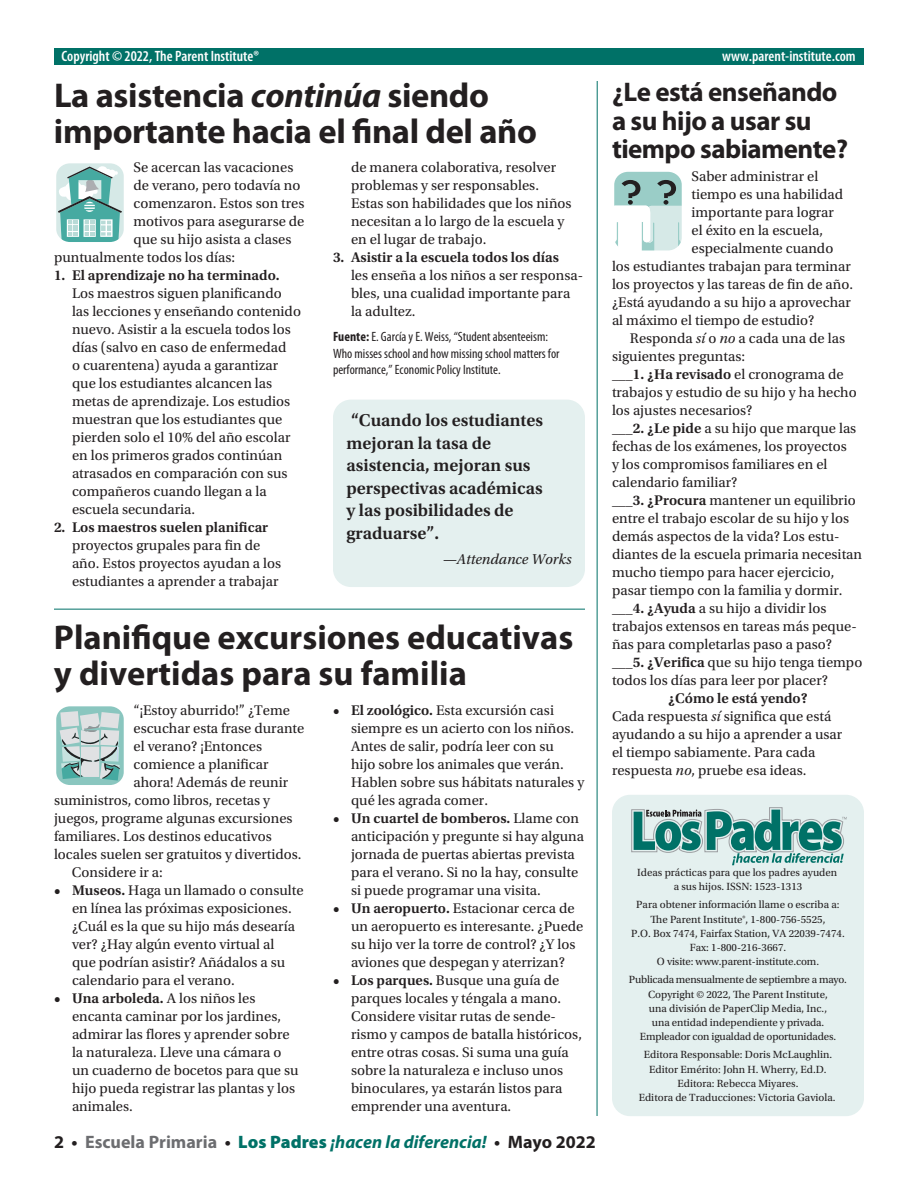
<style>
.page{position:relative;width:918px;height:1188px;background:#fff}
.page>*{position:absolute;margin:0;border:0;box-sizing:border-box;transform-origin:0 0}
.t1{font:700 34.5px/36px "Myriad Pro";color:#231f20}
.t2{font:700 27px/28.5px "Myriad Pro";letter-spacing:-.02em;color:#231f20}
.t3{font:600 18px/22.5px "Utopia Std";color:#231f20}
.t4{font:italic 700 18px "Myriad Pro";color:#007167}
.t5{font:600 condensed 15px "Myriad Pro";color:#fff}
.t6{font:italic 15px "Utopia Std";color:#231f20}
.t7{font:14.7px/18px "Utopia Std";color:#231f20}
.t8{font:600 14.7px "Utopia Std";color:#231f20}
.t9{font:condensed 13.5px/16.5px "Myriad Pro";color:#231f20}
.t10{font:10.95px/14.1px "Utopia Std";color:#231f20;text-align:center}
.s1{font-style:italic}
.s2{font-weight:700}
.s3{font-weight:400}
.s4{font-weight:600}
.s5{font-style:normal;color:#231f20}
.s6{font-style:normal;color:#6c6d70}
.s7{font-weight:900;font-style:normal}
</style>
<div class="page">
<div style="left:612px;top:795px;width:252px;height:321px;background:#e4f0ef;border-radius:18px"></div>
<div style="left:54px;top:49px;width:810px;height:16px;background:#007167"></div>
<svg style="left:56px;top:706px;width:68px;height:79px;background:#adcac8"></svg>
<svg style="left:614px;top:171px;width:68px;height:80px"></svg>
<svg style="left:56px;top:163px;width:68px;height:79px;background:#9acac6"></svg>
<svg style="left:632px;top:807px;width:215px;height:58px"></svg>
<hr style="left:54px;top:609px;width:531px;height:1px;background:#007167">
<hr style="left:597px;top:81px;width:1px;height:1035px;background:#007167">
<div style="left:333px;top:400px;width:252px;height:187px;background:#e4f0ef;border-radius:18px"></div>
<p class="t5" style="left:62px;top:46px;width:199px">Copyright © 2022, The Parent Institute®</p>
<p class="t5" style="left:722px;top:46px;width:135px">www.parent-institute.com</p>
<h1 class="t1" style="left:54px;top:76px;width:485px">La asistencia <span class="s1">continúa</span> siendo importante hacia el final del año</h1>
<h2 class="t2" style="left:612px;top:77px;width:238px">¿Le está enseñando a su hijo a usar su tiempo sabiamente?</h2>
<p class="t7" style="left:351px;top:158px;width:222px">de manera colaborativa, resolver problemas y ser responsables.<br>Estas son habilidades que los niños necesitan a lo largo de la escuela y en el lugar de trabajo.</p>
<p class="t8" style="left:333px;top:249px;width:228px">3. Asistir a la escuela todos los días</p>
<p class="t7" style="left:351px;top:266px;width:234px">les enseña a los niños a ser responsa&shy;bles, una cualidad importante para la adultez.</p>
<p class="t9" style="left:333px;top:329px;width:228px"><span class="s2">Fuente:</span> E. García y E. Weiss, “Student absenteeism:<br>Who misses school and how missing school matters for performance,” Economic Policy Institute.</p>
<p class="t7" style="left:134px;top:158px;width:161px">Se acercan las vacaciones</p>
<p class="t7" style="left:134px;top:176px;width:168px">de verano, pero todavía no</p>
<p class="t7" style="left:134px;top:194px;width:173px">comenzaron. Estos son tres</p>
<p class="t7" style="left:134px;top:212px;width:173px">motivos para asegurarse de</p>
<p class="t7" style="left:134px;top:230px;width:159px">que su hijo asista a clases</p>
<p class="t7" style="left:54px;top:248px;width:183px">puntualmente todos los días:</p>
<p class="t8" style="left:54px;top:267px;width:227px">1. El aprendizaje no ha terminado.</p>
<p class="t7" style="left:72px;top:284px;width:230px">Los maestros siguen planificando las lecciones y enseñando contenido nuevo. Asistir a la escuela todos los días (salvo en caso de enfermedad<br>o cuarentena) ayuda a garantizar que los estudiantes alcancen las metas de aprendizaje. Los estudios muestran que los estudiantes que pierden solo el 10% del año escolar en los primeros grados continúan atrasados en comparación con sus compañeros cuando llegan a la escuela secundaria.</p>
<p class="t8" style="left:54px;top:519px;width:216px">2. Los maestros suelen planificar</p>
<p class="t7" style="left:72px;top:536px;width:211px">proyectos grupales para fin de año. Estos proyectos ayudan a los estudiantes a aprender a trabajar</p>
<p class="t7" style="left:692px;top:167px;width:128px">Saber administrar el</p>
<p class="t7" style="left:692px;top:185px;width:153px">tiempo es una habilidad</p>
<p class="t7" style="left:692px;top:203px;width:144px">importante para lograr</p>
<p class="t7" style="left:692px;top:221px;width:133px">el éxito en la escuela,</p>
<p class="t7" style="left:692px;top:239px;width:143px">especialmente cuando</p>
<p class="t7" style="left:612px;top:257px;width:240px">los estudiantes trabajan para terminar</p>
<p class="t7" style="left:612px;top:275px;width:243px">los proyectos y las tareas de fin de año.</p>
<p class="t7" style="left:612px;top:293px;width:240px">¿Está ayudando a su hijo a aprovechar</p>
<p class="t7" style="left:612px;top:311px;width:204px">al máximo el tiempo de estudio?</p>
<p class="t7" style="left:630px;top:329px;width:217px">Responda <span class="s1">sí</span> o <span class="s1">no</span> a cada una de las</p>
<p class="t7" style="left:612px;top:347px;width:135px">siguientes preguntas:</p>
<p class="t8" style="left:612px;top:366px;width:233px">___1. ¿Ha revisado <span class="s3">el cronograma de</span></p>
<p class="t7" style="left:612px;top:383px;width:246px">trabajos y estudio de su hijo y ha hecho</p>
<p class="t7" style="left:612px;top:401px;width:142px">los ajustes necesarios?</p>
<p class="t7" style="left:612px;top:419px;width:246px"><span class="s4">___2. ¿Le pide</span> a su hijo que marque las</p>
<p class="t7" style="left:612px;top:437px;width:236px">fechas de los exámenes, los proyectos</p>
<p class="t7" style="left:612px;top:455px;width:217px">y los compromisos familiares en el</p>
<p class="t7" style="left:612px;top:473px;width:127px">calendario familiar?</p>
<p class="t7" style="left:612px;top:491px;width:245px"><span class="s4">___3. ¿Procura</span> mantener un equilibrio</p>
<p class="t7" style="left:612px;top:509px;width:239px">entre el trabajo escolar de su hijo y los</p>
<p class="t7" style="left:612px;top:527px;width:229px">demás aspectos de la vida? Los estu-</p>
<p class="t7" style="left:612px;top:545px;width:252px">diantes de la escuela primaria necesitan</p>
<p class="t7" style="left:612px;top:563px;width:224px">mucho tiempo para hacer ejercicio,</p>
<p class="t7" style="left:612px;top:581px;width:232px">pasar tiempo con la familia y dormir.</p>
<p class="t7" style="left:612px;top:599px;width:216px"><span class="s4">___4. ¿Ayuda</span> a su hijo a dividir los</p>
<p class="t7" style="left:612px;top:617px;width:246px">trabajos extensos en tareas más peque-</p>
<p class="t7" style="left:612px;top:635px;width:222px">ñas para completarlas paso a paso?</p>
<p class="t7" style="left:612px;top:653px;width:252px"><span class="s4">___5. ¿Verifica</span> que su hijo tenga tiempo</p>
<p class="t7" style="left:612px;top:671px;width:218px">todos los días para leer por placer?</p>
<p class="t7" style="left:612px;top:689px;width:232px;text-indent:56px"><span class="s4">¿Cómo le está yendo?<br></span>Cada respuesta <span class="s1">sí</span> significa que está ayudando a su hijo a aprender a usar el tiempo sabiamente. Para cada respuesta <span class="s1">no</span>, pruebe esa ideas.</p>
<p class="t3" style="left:346px;top:409px;width:198px">“Cuando los estudiantes mejoran la tasa de asistencia, mejoran sus perspectivas académicas y las posibilidades de graduarse”.</p>
<p class="t6" style="left:442px;top:551px;width:131px">—Attendance Works</p>
<h1 class="t1" style="left:54px;top:618px;width:521px">Planifique excursiones educativas y divertidas para su familia</h1>
<p class="t7" style="left:134px;top:701px;width:158px">“¡Estoy aburrido!” ¿Teme</p>
<p class="t7" style="left:134px;top:719px;width:172px">escuchar esta frase durante</p>
<p class="t7" style="left:134px;top:737px;width:130px">el verano? ¡Entonces</p>
<p class="t7" style="left:134px;top:755px;width:137px">comience a planificar</p>
<p class="t7" style="left:134px;top:773px;width:156px">ahora! Además de reunir</p>
<p class="t7" style="left:54px;top:791px;width:218px">suministros, como libros, recetas y</p>
<p class="t7" style="left:54px;top:809px;width:240px">juegos, programe algunas excursiones</p>
<p class="t7" style="left:54px;top:827px;width:219px">familiares. Los destinos educativos</p>
<p class="t7" style="left:54px;top:845px;width:249px">locales suelen ser gratuitos y divertidos.</p>
<p class="t7" style="left:72px;top:863px;width:92px">Considere ir a:</p>
<p class="t7" style="left:72px;top:881px;width:233px;text-indent:-18px"><span class="s4">• Museos.</span> Haga un llamado o consulte en línea las próximas exposiciones. ¿Cuál es la que su hijo más desearía ver? ¿Hay algún evento virtual al<br>que podrían asistir? Añádalos a su calendario para el verano.</p>
<p class="t7" style="left:72px;top:989px;width:228px;text-indent:-18px"><span class="s4">• Una arboleda.</span> A los niños les encanta caminar por los jardines, admirar las flores y aprender sobre la naturaleza. Lleve una cámara o un cuaderno de bocetos para que su hijo pueda registrar las plantas y los animales.</p>
<p class="t7" style="left:351px;top:701px;width:235px;text-indent:-18px"><span class="s4">• El zoológico.</span> Esta excursión casi siempre es un acierto con los niños.<br>Antes de salir, podría leer con su<br>hijo sobre los animales que verán.<br>Hablen sobre sus hábitats naturales y qué les agrada comer.</p>
<p class="t7" style="left:351px;top:809px;width:235px;text-indent:-18px"><span class="s4">• Un cuartel de bomberos.</span> Llame con anticipación y pregunte si hay alguna jornada de puertas abiertas prevista para el verano. Si no la hay, consulte si puede programar una visita.</p>
<p class="t7" style="left:351px;top:899px;width:234px;text-indent:-18px"><span class="s4">• Un aeropuerto.</span> Estacionar cerca de un aeropuerto es interesante. ¿Puede su hijo ver la torre de control? ¿Y los aviones que despegan y aterrizan?</p>
<p class="t7" style="left:351px;top:971px;width:233px;text-indent:-18px"><span class="s4">• Los parques.</span> Busque una guía de parques locales y téngala a mano.<br>Considere visitar rutas de sende&shy;rismo y campos de batalla históricos, entre otras cosas. Si suma una guía sobre la naturaleza e incluso unos binoculares, ya estarán listos para emprender una aventura.</p>
<p class="t10" style="left:637px;top:865px;width:202px">Ideas prácticas para que los padres ayuden a sus hijos. ISSN: 1523-1313</p>
<p class="t10" style="left:631px;top:898px;width:215px">Para obtener información llame o escriba a:<br>The Parent Institute®, 1-800-756-5525,<br>P.O. Box 7474, Fairfax Station, VA 22039-7474.<br>Fax: 1-800-216-3667.<br>O visite: www.parent-institute.com.</p>
<p class="t10" style="left:629px;top:973px;width:220px">Publicada mensualmente de septiembre a mayo.<br>Copyright © 2022, The Parent Institute,<br>una división de PaperClip Media, Inc.,<br>una entidad independiente y privada.<br>Empleador con igualdad de oportunidades.</p>
<p class="t10" style="left:639px;top:1048px;width:198px">Editora Responsable: Doris McLaughlin.<br>Editor Emérito: John H. Wherry, Ed.D.<br>Editora: Rebecca Miyares.<br>Editora de Traducciones: Victoria Gaviola.</p>
<p class="t4" style="left:54px;top:1130px;width:543px"><span class="s5">2 •</span> <span class="s6">Escuela Primaria</span> <span class="s5">•</span> <span class="s7">Los Padres</span> ¡hacen la diferencia! <span class="s5">• Mayo 2022</span></p>
</div>
